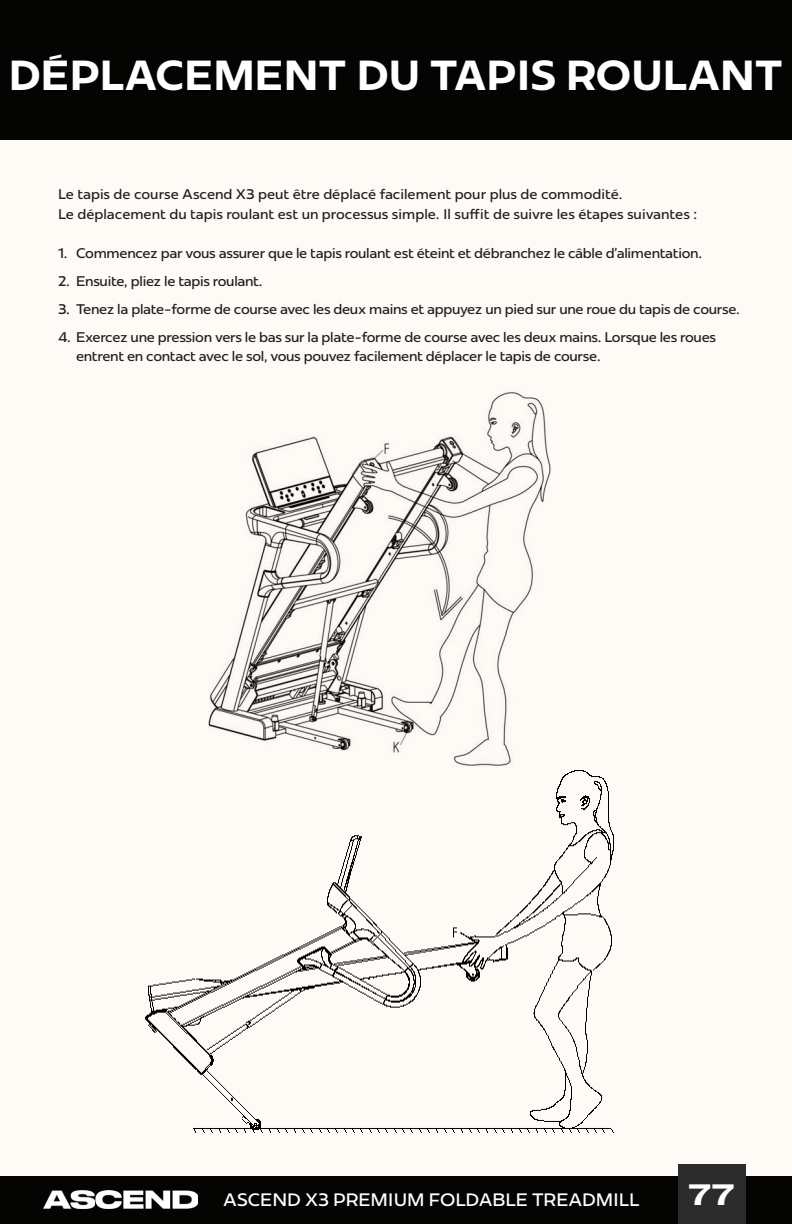
<style>
.page{position:relative;width:792px;height:1224px;background:#fefaf5}
.page>*{position:absolute;margin:0;border:0;box-sizing:border-box;transform-origin:0 0}
.Section_Header{font:700 42px "Redonda";color:#fff}
.t1{font:30px "GT America Exp Bd";color:#fff}
.t2{font:18px "Redonda";letter-spacing:-.005em;color:#fff}
.Body{font:14px/19px "Redonda";letter-spacing:-.02em;color:#231f20}
.Body-2{font:14px "Redonda";color:#231f20}
</style>
<div class="page">
<div style="left:0;top:1176px;width:792px;height:48px;background:#040503"></div>
<div style="left:678px;top:1165px;width:68px;height:59px;background:#2b2c2b"></div>
<div style="left:0;top:0;width:792px;height:140px;background:#040503"></div>
<img style="left:44px;top:1190px;width:154px;height:19px">
<img style="left:209px;top:392px;width:342px;height:374px">
<img style="left:145px;top:770px;width:469px;height:363px">
<p class="Section_Header" style="left:9px;top:50px;width:776px">DÉPLACEMENT DU TAPIS ROULANT</p>
<p class="Body-2" style="left:58px;top:185px;width:566px">Le tapis de course Ascend X3 peut être déplacé facilement pour plus de commodité.</p>
<p class="Body-2" style="left:58px;top:205px;width:641px">Le déplacement du tapis roulant est un processus simple. Il suffit de suivre les étapes suivantes :</p>
<p class="Body" style="left:58px;top:243px;width:646px">1. Commencez par vous assurer que le tapis roulant est éteint et débranchez le câble d’alimentation.</p>
<p class="Body" style="left:58px;top:271px;width:206px">2. Ensuite, pliez le tapis roulant.</p>
<p class="Body" style="left:58px;top:299px;width:683px">3. Tenez la plate-forme de course avec les deux mains et appuyez un pied sur une roue du tapis de course.</p>
<p class="Body" style="left:76px;top:327px;width:642px;text-indent:-18px">4. Exercez une pression vers le bas sur la plate-forme de course avec les deux mains. Lorsque les roues entrent en contact avec le sol, vous pouvez facilement déplacer le tapis de course.</p>
<p class="t2" style="left:223px;top:1189px;width:418px">ASCEND X3 PREMIUM FOLDABLE TREADMILL</p>
<h2 class="t1" style="left:689px;top:1176px;width:47px">77</h2>
</div>
